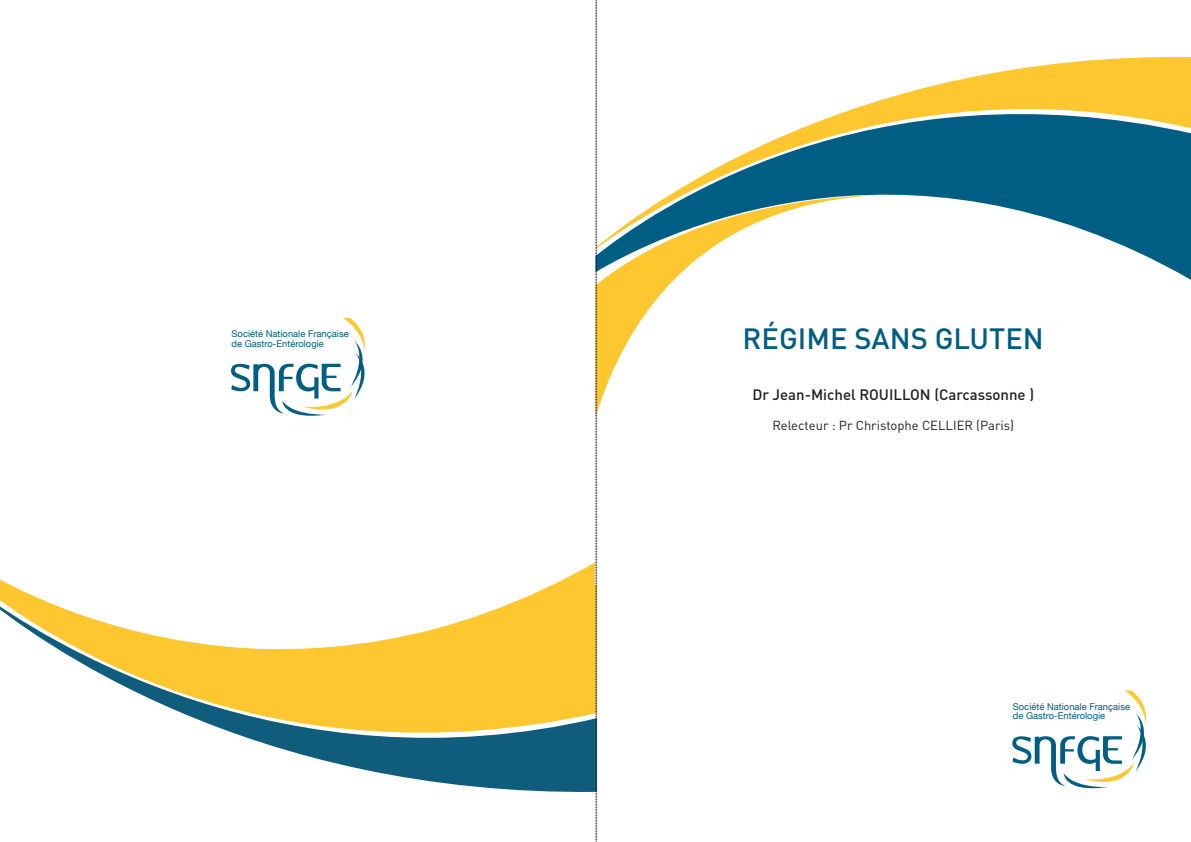
<style>
.page{position:relative;width:1191px;height:842px;background:#fff}
.page>*{position:absolute;margin:0;border:0;box-sizing:border-box;transform-origin:0 0}
.t1{font:500 29px "DIN";color:#005d83}
.t2{font:500 15px "DIN";color:#231f20}
.t3{font:13px "DIN";color:#231f20}
.t4{font:9.4px/9.7px "Helvetica Neue";color:#005d83}
</style>
<div class="page">
<svg style="left:535px;top:562px;width:60px;height:31px"></svg>
<svg style="left:64px;top:593px;width:531px;height:199px"></svg>
<svg style="left:0;top:579px;width:294px;height:74px"></svg>
<svg style="left:1131px;top:249px;width:60px;height:31px"></svg>
<svg style="left:597px;top:57px;width:594px;height:192px"></svg>
<svg style="left:597px;top:195px;width:300px;height:221px"></svg>
<svg style="left:1012px;top:690px;width:135px;height:99px"></svg>
<svg style="left:231px;top:318px;width:134px;height:98px"></svg>
<svg style="left:595px;top:0;width:2px;height:842px;background:#9a947e"></svg>
<p class="t4" style="left:231px;top:329px;width:119px">Société Nationale Française de Gastro-Entérologie</p>
<h1 class="t1" style="left:742px;top:320px;width:303px">RÉGIME SANS GLUTEN</h1>
<h2 class="t2" style="left:752px;top:385px;width:283px">Dr Jean-Michel ROUILLON (Carcassonne )</h2>
<h3 class="t3" style="left:772px;top:417px;width:243px">Relecteur : Pr Christophe CELLIER (Paris)</h3>
<p class="t4" style="left:1012px;top:701px;width:119px">Société Nationale Française de Gastro-Entérologie</p>
</div>
